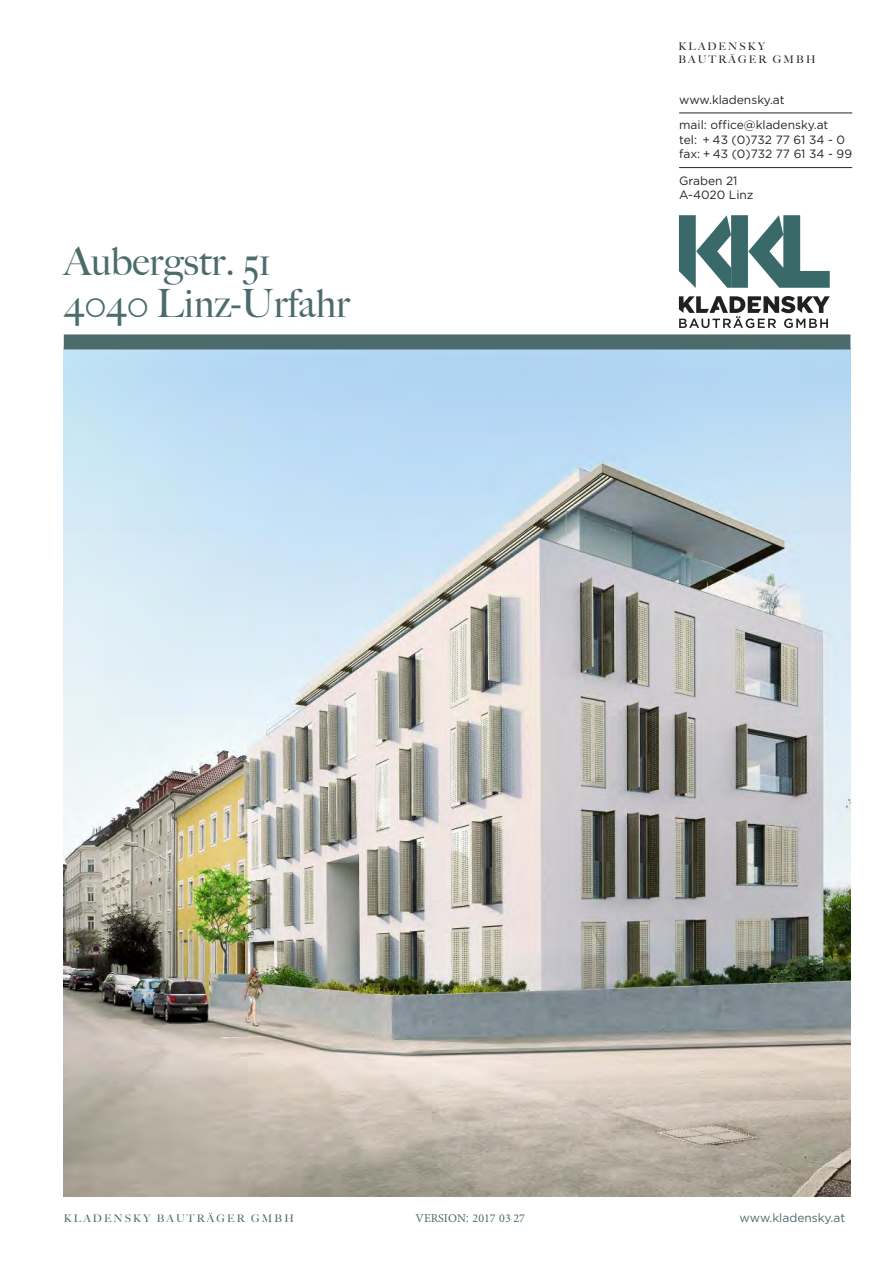
<style>
.page{position:relative;width:893px;height:1263px;background:#fff}
.page>*{position:absolute;margin:0;border:0;box-sizing:border-box;transform-origin:0 0}
.t1{font:500 39px/42px "Big Caslon";color:#4c6b6b}
.t2{font:12px/14.4px "Gotham";color:#272627}
.t3{font:12px "Minion Pro";color:#4c6b6b}
.t4{font:12px "Gotham";color:#4c6b6b}
.t5{font:500 10.5px/12.6px "Big Caslon";letter-spacing:.2em;color:#272627}
.t6{font:500 10.5px "Big Caslon";letter-spacing:.2em;color:#4c6b6b}
.s1{font-family:"Gotham"}
</style>
<div class="page">
<hr style="left:679px;top:113px;width:173px;height:1px;background:#272627">
<hr style="left:679px;top:167px;width:173px;height:1px;background:#272627">
<svg style="left:679px;top:296px;width:151px;height:32px"></svg>
<svg style="left:679px;top:215px;width:151px;height:73px"></svg>
<img style="left:64px;top:349px;width:786px;height:847px">
<div style="left:64px;top:334px;width:786px;height:15px;background:#4c6b6b"></div>
<h1 class="t1" style="left:64px;top:241px;width:288px">Aubergstr. 51<br>4040 Linz-Urfahr</h1>
<p class="t5" style="left:678px;top:40px;width:139px">KLADENSKY<br>BAUTRÄGER GMBH</p>
<p class="t2" style="left:679px;top:87px;width:151px;line-height:25.5px">www.kladensky.at<br>mail: office@kladensky.at</p>
<p class="t2" style="left:679px;top:133px;width:174px">tel: + 43 (0)732 77 61 34 - 0 fax: + 43 (0)732 77 61 34 - 99</p>
<p class="t2" style="left:679px;top:173px;width:76px">Graben 21<br>A-4020 Linz</p>
<p class="t6" style="left:64px;top:1212px;width:231px">KLADENSKY BAUTRÄGER GMBH</p>
<p class="t3" style="left:416px;top:1210px;width:111px">VERSION<span class="s1">:</span> 2017 03 27</p>
<p class="t4" style="left:740px;top:1210px;width:107px">www.kladensky.at</p>
</div>
